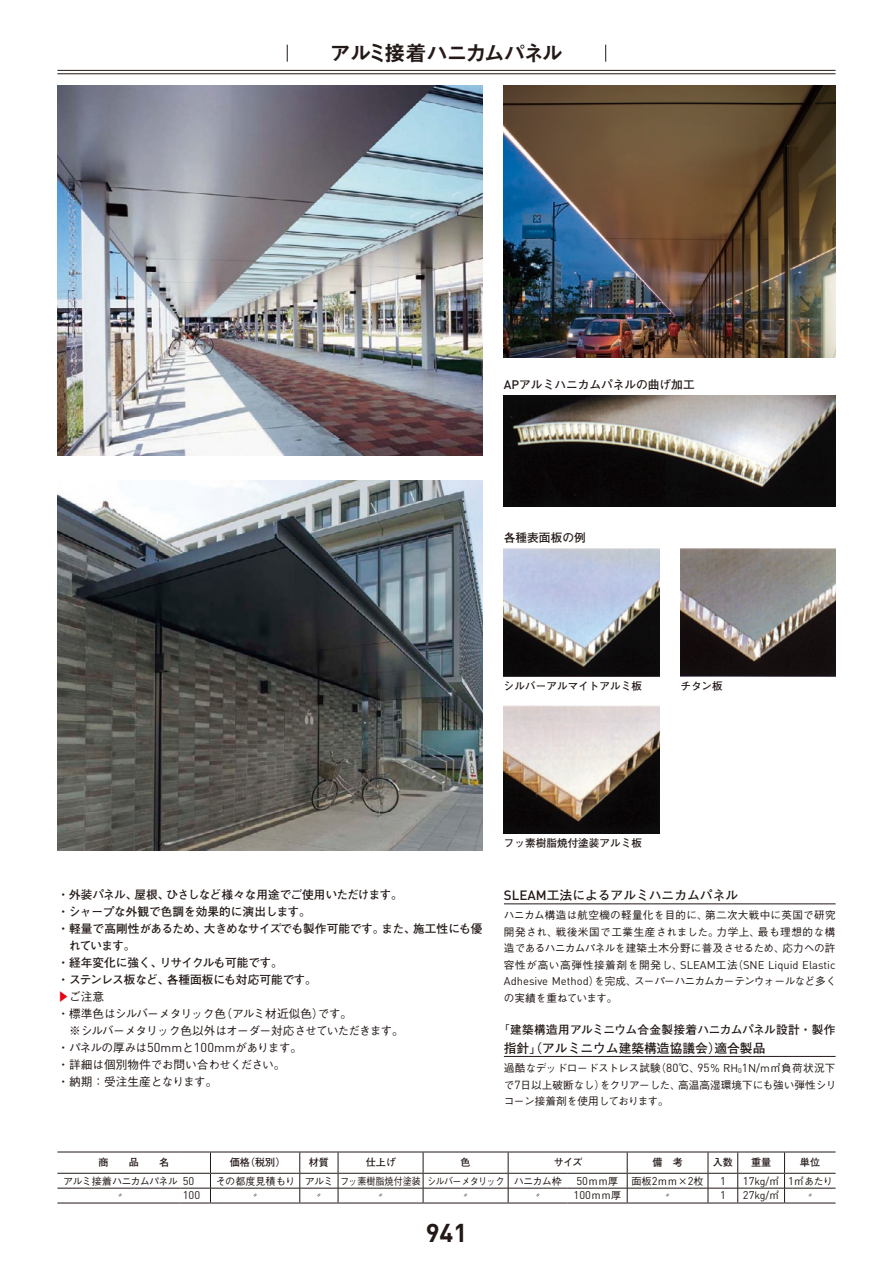
<style>
.page{position:relative;width:893px;height:1263px;background:#fff}
.page>*{position:absolute;margin:0;border:0;box-sizing:border-box;transform-origin:0 0}
.t1{font:700 25.5px "DINOT";color:#231916}
.t2{font:21.3px "Midashi Go Pro MB31";letter-spacing:-.095em;color:#231916}
.t3{font:700 12.75px "Futo Go B101 Pro";color:#231916}
.t4{font:700 11.7px "Futo Go B101 Pro";color:#231916}
.t5{font:500 11.7px/17px "Gothic BBB Pro";letter-spacing:-.08em;color:#231916}
.t6{font:700 11.7px "Futo Go B101 Pro";letter-spacing:-.04em;color:#231916}
.t7{font:700 11.7px "Futo Go B101 Pro";letter-spacing:.025em;color:#231916}
.t8{font:11.1px "DINOT";color:#231916}
.t9{font:500 10.65px/16.5px "Gothic BBB Pro";color:#231916;text-align:justify}
.t10{font:500 10.65px/16.5px "Gothic BBB Pro";letter-spacing:-.08em;color:#231916}
.t11{font:700 10.65px "Futo Go B101 Pro";color:#231916}
.t12{font:10.65px "DINOT";color:#231916}
.t13{font:500 10.05px "Gothic BBB Pro";letter-spacing:-.08em;color:#231916}
.t14{font:500 10.05px "Gothic BBB Pro";color:#231916}
.t15{font:700 10.05px "Futo Go B101 Pro";color:#231916}
.t16{font:500 7.5px "Gothic BBB Pro";color:#231916}
.s1{font-family:"DINOT";font-weight:500;font-size:12.3px}
.s2{color:#e60013}
.s3{font-family:"DINOT";font-weight:400;font-size:12.9px}
.s4{font-family:"DINOT";font-weight:400;font-size:12.3px}
.s5{font-family:"DINOT";font-weight:500;font-size:13.35px}
.s6{font-family:"Gothic BBB Pro";font-weight:500;font-size:10.65px}
.s7{font-family:"DINOT";font-weight:400;font-size:11.1px}
.s8{font-family:"Hira Kaku Pro W3";font-weight:400}
.s9{font-family:"DINOT";font-weight:400;font-size:11.7px}
.s10{font-family:"DINOT";font-weight:400;font-size:7.05px}
.s11{font-family:"DINOT";font-weight:400;font-size:10.65px}
.s12{font-family:"Gothic BBB Pro";font-weight:500;font-size:10.05px}
.s13{font-size:11.1px}
</style>
<div class="page">
<img style="left:57px;top:85px;width:426px;height:370px">
<img style="left:504px;top:85px;width:332px;height:272px">
<img style="left:57px;top:480px;width:426px;height:370px">
<img style="left:504px;top:395px;width:332px;height:111px">
<img style="left:504px;top:549px;width:155px;height:127px">
<img style="left:504px;top:706px;width:155px;height:127px">
<img style="left:680px;top:549px;width:156px;height:127px">
<hr style="left:504px;top:904px;width:332px;height:1px;background:#231916">
<hr style="left:504px;top:1056px;width:332px;height:1px;background:#231916">
<hr style="left:57px;top:70px;width:779px;height:1px;background:#231916">
<hr style="left:57px;top:74px;width:779px;height:1px;background:#231916">
<svg style="left:287px;top:45px;width:1px;height:17px"></svg>
<svg style="left:605px;top:45px;width:1px;height:17px"></svg>
<hr style="left:57px;top:1188px;width:124px;height:1px;background:#231916">
<hr style="left:210px;top:1188px;width:90px;height:1px;background:#231916">
<hr style="left:300px;top:1188px;width:38px;height:1px;background:#231916">
<svg style="left:300px;top:1152px;width:1px;height:50px"></svg>
<hr style="left:338px;top:1188px;width:85px;height:1px;background:#231916">
<svg style="left:338px;top:1152px;width:1px;height:50px"></svg>
<hr style="left:423px;top:1188px;width:85px;height:1px;background:#231916">
<svg style="left:423px;top:1152px;width:1px;height:50px"></svg>
<hr style="left:508px;top:1188px;width:60px;height:1px;background:#231916">
<svg style="left:508px;top:1152px;width:1px;height:50px"></svg>
<hr style="left:568px;top:1188px;width:59px;height:1px;background:#231916">
<hr style="left:627px;top:1188px;width:81px;height:1px;background:#231916">
<svg style="left:627px;top:1152px;width:1px;height:50px"></svg>
<hr style="left:708px;top:1188px;width:30px;height:1px;background:#231916">
<svg style="left:708px;top:1152px;width:1px;height:50px"></svg>
<hr style="left:738px;top:1188px;width:46px;height:1px;background:#231916">
<svg style="left:737px;top:1152px;width:1px;height:50px"></svg>
<hr style="left:784px;top:1188px;width:52px;height:1px;background:#231916">
<svg style="left:784px;top:1152px;width:1px;height:50px"></svg>
<hr style="left:57px;top:1202px;width:124px;height:1px;background:#231916">
<hr style="left:210px;top:1202px;width:90px;height:1px;background:#231916">
<hr style="left:300px;top:1202px;width:38px;height:1px;background:#231916">
<hr style="left:338px;top:1202px;width:85px;height:1px;background:#231916">
<hr style="left:423px;top:1202px;width:85px;height:1px;background:#231916">
<hr style="left:508px;top:1202px;width:60px;height:1px;background:#231916">
<hr style="left:568px;top:1202px;width:59px;height:1px;background:#231916">
<hr style="left:627px;top:1202px;width:81px;height:1px;background:#231916">
<hr style="left:708px;top:1202px;width:30px;height:1px;background:#231916">
<hr style="left:738px;top:1202px;width:46px;height:1px;background:#231916">
<hr style="left:784px;top:1202px;width:52px;height:1px;background:#231916">
<hr style="left:57px;top:1151px;width:124px;height:1px;background:#231916">
<hr style="left:210px;top:1151px;width:90px;height:1px;background:#231916">
<hr style="left:300px;top:1151px;width:38px;height:1px;background:#231916">
<hr style="left:338px;top:1151px;width:85px;height:1px;background:#231916">
<hr style="left:423px;top:1151px;width:85px;height:1px;background:#231916">
<hr style="left:508px;top:1151px;width:60px;height:1px;background:#231916">
<hr style="left:568px;top:1151px;width:59px;height:1px;background:#231916">
<hr style="left:627px;top:1151px;width:81px;height:1px;background:#231916">
<hr style="left:708px;top:1151px;width:30px;height:1px;background:#231916">
<hr style="left:738px;top:1151px;width:46px;height:1px;background:#231916">
<hr style="left:784px;top:1151px;width:52px;height:1px;background:#231916">
<hr style="left:57px;top:1173px;width:124px;height:1px;background:#231916">
<svg style="left:181px;top:1151px;width:30px;height:52px"></svg>
<hr style="left:210px;top:1173px;width:90px;height:1px;background:#231916">
<hr style="left:300px;top:1173px;width:38px;height:1px;background:#231916">
<hr style="left:338px;top:1173px;width:85px;height:1px;background:#231916">
<hr style="left:423px;top:1173px;width:85px;height:1px;background:#231916">
<hr style="left:508px;top:1173px;width:60px;height:1px;background:#231916">
<hr style="left:568px;top:1173px;width:59px;height:1px;background:#231916">
<hr style="left:627px;top:1173px;width:81px;height:1px;background:#231916">
<hr style="left:708px;top:1173px;width:30px;height:1px;background:#231916">
<hr style="left:738px;top:1173px;width:46px;height:1px;background:#231916">
<hr style="left:784px;top:1173px;width:52px;height:1px;background:#231916">
<h2 class="t2" style="left:330px;top:36px;width:235px">アルミ接着ハニカムパネル</h2>
<p class="t4" style="left:504px;top:375px;width:192px"><span class="s1">AP</span>アルミハニカムパネルの曲げ加工</p>
<p class="t4" style="left:504px;top:528px;width:83px">各種表面板の例</p>
<p class="t11" style="left:504px;top:677px;width:140px">シルバーアルマイトアルミ板</p>
<p class="t11" style="left:680px;top:677px;width:44px">チタン板</p>
<p class="t6" style="left:57px;top:885px;width:347px">・外装パネル、屋根、ひさしなど様々な用途でご使用いただけます。</p>
<p class="t4" style="left:57px;top:902px;width:255px">・シャープな外観で色調を効果的に演出します。</p>
<p class="t4" style="left:57px;top:919px;width:427px">・軽量で高剛性があるため、大きめなサイズでも製作可能です。また、施工性にも優</p>
<p class="t4" style="left:69px;top:936px;width:68px">れています。</p>
<p class="t4" style="left:57px;top:953px;width:227px">・経年変化に強く、リサイクルも可能です。</p>
<p class="t4" style="left:57px;top:970px;width:261px">・ステンレス板など、各種面板にも対応可能です。</p>
<p class="t5" style="left:57px;top:987px;width:348px"><span class="s2">▶</span>ご注意<br>・標準色はシルバーメタリック色（アルミ材近似色）です。<br>　※シルバーメタリック色以外はオーダー対応させていただきます。・パネルの厚みは<span class="s3">50</span><span class="s4">mm</span>と<span class="s3">100</span><span class="s4">mm</span>があります。<br>・詳細は個別物件でお問い合わせください。<br>・納期：受注生産となります。</p>
<p class="t11" style="left:504px;top:834px;width:140px">フッ素樹脂焼付塗装アルミ板</p>
<p class="t3" style="left:504px;top:885px;width:236px"><span class="s5">SLEAM</span>工法によるアルミハニカムパネル</p>
<p class="t9" style="left:504px;top:906px;width:333px">ハニカム構造は航空機の軽量化を目的に、第二次大戦中に英国で研究開発され、戦後米国で工業生産されました。力学上、最も理想的な構造であるハニカムパネルを建築土木分野に普及させるため、応力への許</p>
<p class="t8" style="left:504px;top:958px;width:333px"><span class="s6">容性が高い高弾性接着剤を開発し、</span>SLEAM<span class="s6">工法（</span>SNE Liquid Elastic</p>
<p class="t10" style="left:504px;top:972px;width:334px"><span class="s7">Adhesive Method</span>）を完成、スーパーハニカムカーテンウォールなど多くの実績を重ねています。</p>
<p class="t7" style="left:498px;top:1020px;width:339px"><span class="s8">「</span>建築構造用アルミニウム合金製接着ハニカムパネル設計・製作</p>
<p class="t3" style="left:504px;top:1037px;width:263px">指針<span class="s8">」（</span>アルミニウム建築構造協議会<span class="s8">）</span>適合製品</p>
<p class="t9" style="left:504px;top:1059px;width:334px">過酷なデッドロードストレス試験（<span class="s9">80</span>℃、<span class="s9">95</span>％ <span class="s7">RH</span><span class="s10">0</span><span class="s9">1</span><span class="s7">N/m</span>㎡負荷状況下で<span class="s9">7</span>日以上破断なし）をクリアーした、高温高湿環境下にも強い弾性シリコーン接着剤を使用しております。</p>
<p class="t15" style="left:230px;top:1154px;width:57px">価格<span class="s8">（</span>税別<span class="s8">）</span></p>
<p class="t15" style="left:309px;top:1154px;width:22px">材質</p>
<p class="t15" style="left:366px;top:1154px;width:32px">仕上げ</p>
<p class="t15" style="left:461px;top:1154px;width:12px">色</p>
<p class="t15" style="left:554px;top:1154px;width:30px">サイズ</p>
<p class="t15" style="left:652px;top:1154px;width:32px">備　考</p>
<p class="t15" style="left:713px;top:1154px;width:22px">入数</p>
<p class="t15" style="left:751px;top:1154px;width:22px">重量</p>
<p class="t15" style="left:800px;top:1154px;width:22px">単位</p>
<p class="t13" style="left:63px;top:1173px;width:133px">アルミ接着ハニカムパネル <span class="s7">50</span></p>
<p class="t14" style="left:216px;top:1173px;width:347px">その都度見積もり アルミ フッ素樹脂焼付塗装 シルバーメタリック ハニカム枠</p>
<p class="t13" style="left:576px;top:1173px;width:43px"><span class="s7">50</span>ｍｍ厚</p>
<p class="t13" style="left:631px;top:1173px;width:74px">面板<span class="s7">2</span>ｍｍ×<span class="s7">2</span>枚</p>
<p class="t8" style="left:720px;top:1173px;width:7px">1</p>
<p class="t13" style="left:743px;top:1173px;width:91px"><span class="s7">17</span><span class="s11">kg/</span>㎡ <span class="s7">1</span>㎡あたり</p>
<p class="t16" style="left:116px;top:1189px;width:9px">〃</p>
<p class="t8" style="left:183px;top:1188px;width:19px">100</p>
<p class="t16" style="left:251px;top:1189px;width:9px">〃</p>
<p class="t16" style="left:315px;top:1189px;width:9px">〃</p>
<p class="t16" style="left:377px;top:1189px;width:9px">〃</p>
<p class="t16" style="left:462px;top:1189px;width:9px">〃</p>
<p class="t16" style="left:534px;top:1189px;width:9px">〃</p>
<p class="t8" style="left:574px;top:1188px;width:49px">100<span class="s12">ｍｍ厚</span></p>
<p class="t16" style="left:664px;top:1189px;width:9px">〃</p>
<p class="t8" style="left:720px;top:1188px;width:7px">1</p>
<p class="t12" style="left:743px;top:1189px;width:38px"><span class="s13">27</span>kg/<span class="s12">㎡</span></p>
<p class="t16" style="left:806px;top:1189px;width:9px">〃</p>
<h1 class="t1" style="left:426px;top:1216px;width:43px">941</h1>
</div>
